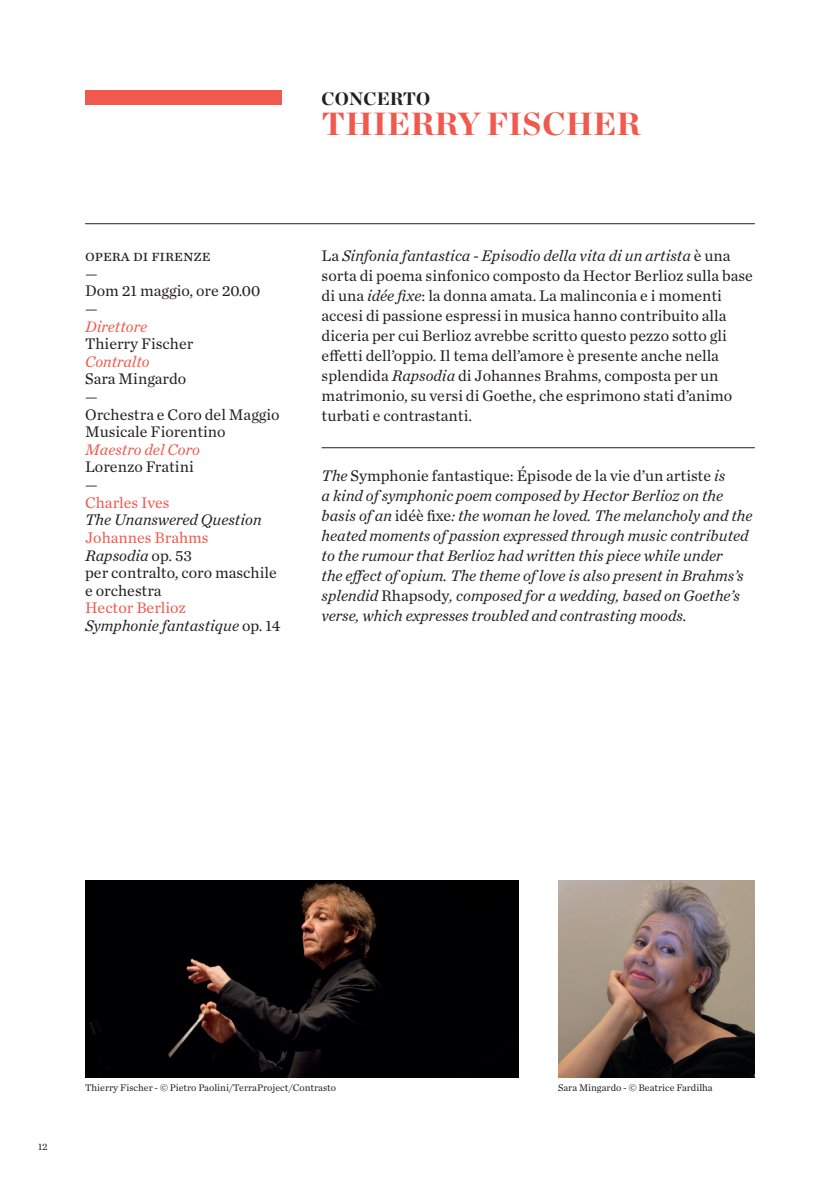
<style>
.page{position:relative;width:840px;height:1191px;background:#fff}
.page>*{position:absolute;margin:0;border:0;box-sizing:border-box;transform-origin:0 0}
.t1{font:900 32px "Chronicle Display";color:#f0594d}
.t2{font:900 18px "Chronicle Display";color:#231f20}
.t3{font:16px/17.6px "Chronicle Text G1";color:#231f20}
.t4{font:italic 16px/20px "Chronicle Text G1";color:#231f20}
.t5{font:italic 16px "Chronicle Text G1";color:#f0594d}
.t6{font:16px "Chronicle Text G1";color:#f0594d}
.t7{font:10px "Chronicle Text G1";color:#231f20}
.s1{color:#f0594d}
.s2{font-style:italic}
.s3{font-style:normal;color:#f0594d}
.s4{font-style:normal}
</style>
<div class="page">
<hr style="left:85px;top:223px;width:669px;height:1px;background:#231f20">
<hr style="left:321px;top:447px;width:433px;height:1px;background:#231f20">
<div style="left:85px;top:91px;width:197px;height:14px;background:#f0594d"></div>
<img style="left:558px;top:881px;width:196px;height:196px">
<img style="left:85px;top:881px;width:433px;height:196px">
<p class="t2" style="left:321px;top:84px;width:110px">CONCERTO</p>
<h1 class="t1" style="left:321px;top:97px;width:320px">THIERRY FISCHER</h1>
<p class="t3" style="left:85px;top:246px;width:176px">opera di firenze<br>—<br>Dom 21 maggio, ore 20.00 —</p>
<p class="t5" style="left:85px;top:314px;width:63px">Direttore</p>
<p class="t3" style="left:85px;top:334px;width:110px">Thierry Fischer</p>
<p class="t5" style="left:85px;top:349px;width:66px">Contralto</p>
<p class="t3" style="left:85px;top:369px;width:196px">Sara Mingardo<br>—<br>Orchestra e Coro del Maggio<br>Musicale Fiorentino</p>
<p class="t5" style="left:85px;top:437px;width:116px">Maestro del Coro</p>
<p class="t3" style="left:85px;top:457px;width:110px">Lorenzo Fratini —</p>
<p class="t6" style="left:85px;top:490px;width:86px">Charles Ives</p>
<p class="t4" style="left:85px;top:509px;width:178px">The Unanswered Question</p>
<p class="t3" style="left:85px;top:528px;width:193px"><span class="s1">Johannes Brahms<br></span><span class="s2">Rapsodia</span> op. 53<br>per contralto, coro maschile e orchestra</p>
<p class="t4" style="left:85px;top:598px;width:197px;line-height:17.6px"><span class="s3">Hector Berlioz<br></span>Symphonie fantastique <span class="s4">op. 14</span></p>
<p class="t3" style="left:321px;top:245px;width:432px;line-height:20px">La <span class="s2">Sinfonia fantastica - Episodio della vita di un artista</span> è una sorta di poema sinfonico composto da Hector Berlioz sulla base di una <span class="s2">idée fixe</span>: la donna amata. La malinconia e i momenti accesi di passione espressi in musica hanno contribuito alla diceria per cui Berlioz avrebbe scritto questo pezzo sotto gli effetti dell’oppio. Il tema dell’amore è presente anche nella splendida <span class="s2">Rapsodia</span> di Johannes Brahms, composta per un matrimonio, su versi di Goethe, che esprimono stati d’animo turbati e contrastanti.</p>
<p class="t4" style="left:321px;top:465px;width:432px">The <span class="s4">Symphonie fantastique: Épisode de la vie d’un artiste</span> is<br>a kind of symphonic poem composed by Hector Berlioz on the basis of an <span class="s4">idéè fixe</span>: the woman he loved. The melancholy and the heated moments of passion expressed through music contributed to the rumour that Berlioz had written this piece while under<br>the effect of opium. The theme of love is also present in Brahms’s splendid <span class="s4">Rhapsody</span>, composed for a wedding, based on Goethe’s verse, which expresses troubled and contrasting moods.</p>
<p class="t7" style="left:38px;top:1139px;width:11px">12</p>
<p class="t7" style="left:85px;top:1080px;width:252px">Thierry Fischer - © Pietro Paolini/TerraProject/Contrasto</p>
<p class="t7" style="left:557px;top:1080px;width:156px">Sara Mingardo - © Beatrice Fardilha</p>
</div>
